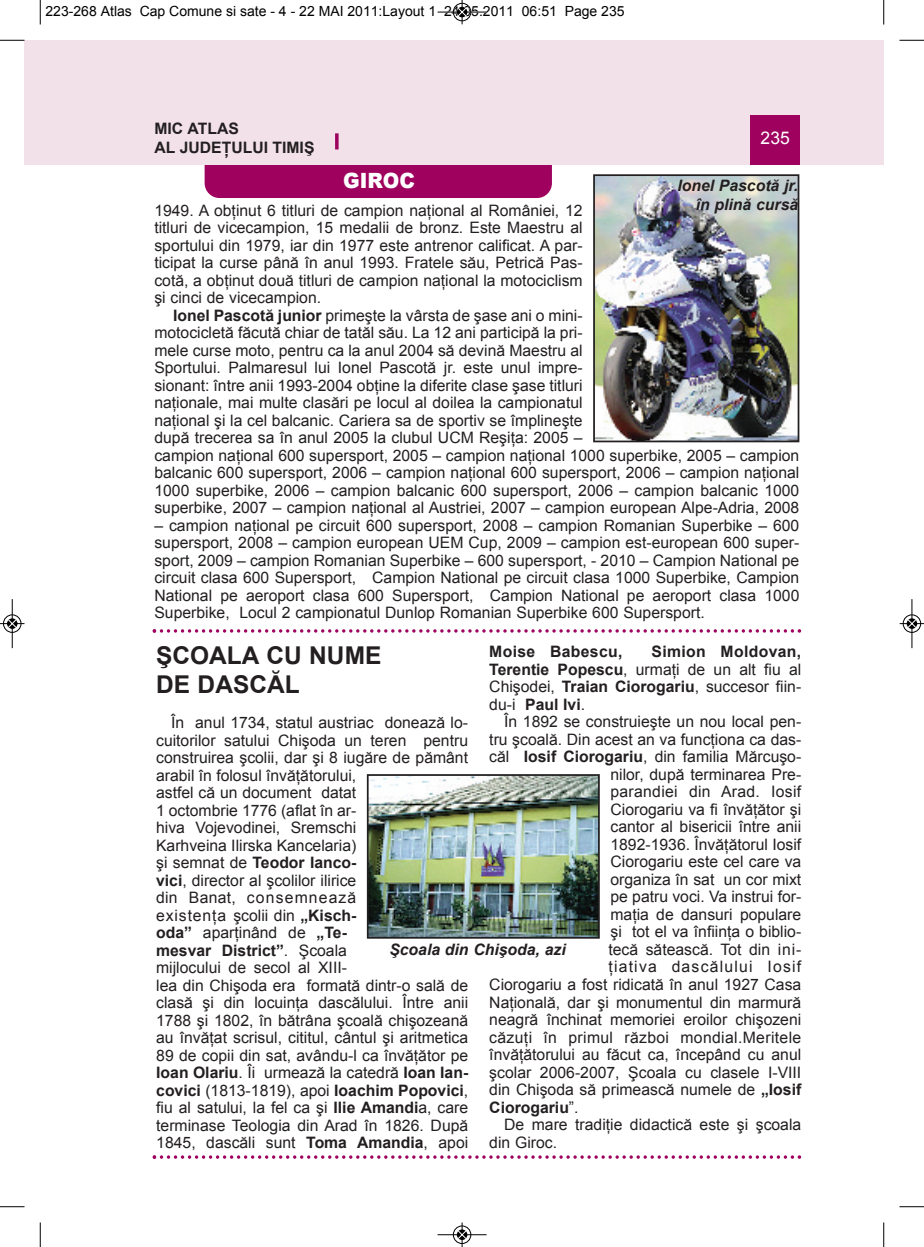
<style>
.page{position:relative;width:924px;height:1247px;background:#fff}
.page>*{position:absolute;margin:0;border:0;box-sizing:border-box;transform-origin:0 0}
.t1{font:700 24.5px/29.4px "Arial";color:#231f20}
.t2{font:900 21px "Arial";color:#fff;scale:.95 1}
.t3{font:17.5px "Arial";color:#fff}
.t4{font:15.75px/17.5px "Arial";color:#231f20;text-align:justify}
.t5{font:700 15.75px/17.5px "Arial";color:#231f20}
.t6{font:15.75px "Arial";letter-spacing:.02em;color:#231f20}
.t7{font:italic 700 15.75px/18.9px "Arial";color:#231f20;text-align:right}
.t8{font:15.75px "Arial";letter-spacing:.08em;color:#231f20}
.t9{font:700 15.75px "Arial";letter-spacing:.02em;color:#231f20}
.t10{font:14px "Arial";color:#000}
.s1{font-weight:700}
.s2{font-weight:400}
</style>
<div class="page">
<div style="left:24px;top:40px;width:16px;height:124px;background:#f3e1e9"></div>
<div style="left:205px;top:135px;width:347px;height:63px;background:#9e015e;border-radius:15px"></div>
<div style="left:40px;top:40px;width:844px;height:124px;background:#f3e1e9"></div>
<div style="left:750px;top:115px;width:50px;height:49px;background:#9e015e"></div>
<svg style="left:335px;top:133px;width:4px;height:16px"></svg>
<img style="left:596px;top:177px;width:200px;height:262px">
<div style="left:593px;top:174px;width:206px;height:268px;border:2px solid #231f20"></div>
<svg style="left:153px;top:629px;width:648px;height:3px"></svg>
<svg style="left:153px;top:1155px;width:648px;height:3px"></svg>
<img style="left:370px;top:777px;width:227px;height:158px">
<div style="left:367px;top:774px;width:233px;height:164px;border:2px solid #231f20"></div>
<svg style="left:40px;top:0;width:1px;height:24px"></svg>
<svg style="left:0;top:40px;width:24px;height:1px"></svg>
<svg style="left:883px;top:0;width:1px;height:24px"></svg>
<svg style="left:899px;top:40px;width:25px;height:1px"></svg>
<svg style="left:40px;top:1222px;width:1px;height:24px"></svg>
<svg style="left:0;top:1206px;width:24px;height:1px"></svg>
<svg style="left:883px;top:1222px;width:1px;height:24px"></svg>
<svg style="left:899px;top:1206px;width:25px;height:1px"></svg>
<hr style="left:438px;top:12px;width:48px;height:1px;background:#000">
<div style="left:453px;top:3px;width:18px;height:18px;border:1px solid #000;border-radius:50%"></div>
<svg style="left:458px;top:0;width:8px;height:24px"></svg>
<hr style="left:438px;top:1234px;width:48px;height:1px;background:#000">
<div style="left:453px;top:1225px;width:18px;height:18px;border:1px solid #000;border-radius:50%"></div>
<svg style="left:458px;top:1222px;width:8px;height:24px"></svg>
<div style="left:3px;top:614px;width:19px;height:19px;border:1px solid #fff;border-radius:50%"></div>
<hr style="left:12px;top:599px;width:1px;height:49px;background:#000">
<div style="left:3px;top:614px;width:18px;height:18px;border:1px solid #000;border-radius:50%"></div>
<svg style="left:0;top:619px;width:24px;height:9px"></svg>
<div style="left:902px;top:614px;width:19px;height:19px;border:1px solid #fff;border-radius:50%"></div>
<hr style="left:911px;top:599px;width:1px;height:49px;background:#000">
<div style="left:903px;top:614px;width:18px;height:18px;border:1px solid #000;border-radius:50%"></div>
<svg style="left:900px;top:619px;width:24px;height:9px"></svg>
<p class="t10" style="left:46px;top:3px;width:581px">223-268 Atlas Cap Comune si sate - 4 - 22 MAI 2011:Layout 1 24.05.2011 06:51 Page 235</p>
<p class="t5" style="left:154px;top:119px;width:162px;line-height:18.9px">MIC ATLAS<br>AL JUDEŢULUI TIMIŞ</p>
<p class="t3" style="left:760px;top:128px;width:31px">235</p>
<h2 class="t2" style="left:343px;top:165px;width:77px">GIROC</h2>
<p class="t7" style="left:677px;top:176px;width:122px">Ionel Pascotă jr. în plină cursă</p>
<p class="t4" style="left:154px;top:201px;width:430px">1949. A obţinut 6 titluri de campion naţional al României, 12 titluri de vicecampion, 15 medalii de bronz. Este Maestru al sportului din 1979, iar din 1977 este antrenor calificat. A par&shy;ticipat la curse până în anul 1993. Fratele său, Petrică Pas&shy;cotă, a obţinut două titluri de campion naţional la motociclism şi cinci de vicecampion.</p>
<p class="t4" style="left:154px;top:306px;width:646px;text-align:left;text-indent:19px"><span class="s1">Ionel Pascotă junior</span> primeşte la vârsta de şase ani o mini-<br>motocicletă făcută chiar de tatăl său. La 12 ani participă la pri-<br>mele curse moto, pentru ca la anul 2004 să devină Maestru al<br>Sportului. Palmaresul lui Ionel Pascotă jr. este unul impre-<br>sionant: între anii 1993-2004 obţine la diferite clase şase titluri<br>naţionale, mai multe clasări pe locul al doilea la campionatul<br>naţional şi la cel balcanic. Cariera sa de sportiv se împlineşte<br>după trecerea sa în anul 2005 la clubul UCM Reşiţa: 2005 –<br>campion naţional 600 supersport, 2005 – campion naţional 1000 superbike, 2005 – campion balcanic 600 supersport, 2006 – campion naţional 600 supersport, 2006 – campion naţional 1000 superbike, 2006 – campion balcanic 600 supersport, 2006 – campion balcanic 1000 superbike, 2007 – campion naţional al Austriei, 2007 – campion european Alpe-Adria, 2008</p>
<p class="t4" style="left:154px;top:516px;width:646px">– campion naţional pe circuit 600 supersport, 2008 – campion Romanian Superbike – 600 supersport, 2008 – campion european UEM Cup, 2009 – campion est-european 600 super&shy;sport, 2009 – campion Romanian Superbike – 600 supersport, - 2010 – Campion National pe circuit clasa 600 Supersport, Campion National pe circuit clasa 1000 Superbike, Campion National pe aeroport clasa 600 Supersport, Campion National pe aeroport clasa 1000<br>Superbike, Locul 2 campionatul Dunlop Romanian Superbike 600 Supersport.</p>
<p class="t5" style="left:489px;top:643px;width:313px;text-align:justify;text-indent:162px">Simion Moldovan, Terentie Popescu<span class="s2">, urmaţi de un alt fiu al Chişodei,</span> Traian Ciorogariu<span class="s2">, succesor fiin&shy;du-i</span> Paul Ivi<span class="s2">.</span></p>
<p class="t4" style="left:504px;top:713px;width:299px">În 1892 se construieşte un nou local pen-</p>
<p class="t4" style="left:489px;top:730px;width:313px">tru şcoală. Din acest an va funcţiona ca das-</p>
<p class="t4" style="left:489px;top:748px;width:313px">căl <span class="s1">Iosif Ciorogariu</span>, din familia Mărcuşo-</p>
<p class="t4" style="left:610px;top:765px;width:192px">nilor, după terminarea Pre-</p>
<p class="t6" style="left:610px;top:783px;width:192px">parandiei din Arad. Iosif</p>
<p class="t4" style="left:610px;top:800px;width:192px">Ciorogariu va fi învăţător şi</p>
<p class="t4" style="left:610px;top:818px;width:192px">cantor al bisericii între anii</p>
<p class="t4" style="left:610px;top:835px;width:192px">1892-1936. Învăţătorul Iosif</p>
<p class="t4" style="left:610px;top:853px;width:192px">Ciorogariu este cel care va</p>
<p class="t4" style="left:610px;top:870px;width:192px">organiza în sat un cor mixt</p>
<p class="t4" style="left:610px;top:888px;width:192px">pe patru voci. Va instrui for-</p>
<p class="t4" style="left:610px;top:905px;width:192px">maţia de dansuri populare</p>
<p class="t4" style="left:610px;top:923px;width:192px">şi tot el va înfiinţa o biblio-</p>
<p class="t4" style="left:608px;top:940px;width:194px">tecă sătească. Tot din ini-</p>
<p class="t8" style="left:608px;top:958px;width:194px">ţiativa dascălului Iosif</p>
<p class="t4" style="left:489px;top:975px;width:313px">Ciorogariu a fost ridicată în anul 1927 Casa</p>
<p class="t4" style="left:489px;top:993px;width:313px">Naţională, dar şi monumentul din marmură</p>
<p class="t4" style="left:489px;top:1010px;width:313px">neagră închinat memoriei eroilor chişozeni</p>
<p class="t6" style="left:489px;top:1028px;width:313px">căzuţi în primul război mondial.Meritele</p>
<p class="t4" style="left:489px;top:1045px;width:313px">învăţătorului au făcut ca, începând cu anul</p>
<p class="t4" style="left:489px;top:1063px;width:313px">şcolar 2006-2007, Şcoala cu clasele I-VIII</p>
<p class="t4" style="left:489px;top:1080px;width:313px">din Chişoda să primească numele de <span class="s1">„Iosif</span></p>
<p class="t5" style="left:489px;top:1098px;width:91px">Ciorogariu<span class="s2">”.</span></p>
<p class="t4" style="left:504px;top:1115px;width:299px">De mare tradiţie didactică este şi şcoala</p>
<p class="t4" style="left:489px;top:1133px;width:69px">din Giroc.</p>
<h1 class="t1" style="left:156px;top:640px;width:227px">ŞCOALA CU NUME<br>DE DASCĂL</h1>
<p class="t4" style="left:156px;top:713px;width:314px;text-align:left;text-indent:15px">În anul 1734, statul austriac donează lo&shy;cuitorilor satului Chişoda un teren pentru construirea şcolii, dar şi 8 iugăre de pământ arabil în folosul învăţătorului,<br>astfel că un document datat<br>1 octombrie 1776 (aflat în ar-<br>hiva Vojevodinei, Sremschi<br>Karhveina Ilirska Kancelaria)<br>şi semnat de <span class="s1">Teodor Ianco-<br>vici</span>, director al şcolilor ilirice<br>din Banat, consemnează<br>existenţa şcolii din <span class="s1">„Kisch-<br>oda”</span> aparţinând de <span class="s1">„Te-<br>mesvar District”</span>. Şcoala<br>mijlocului de secol al XIII-<br>lea din Chişoda era formată dintr-o sală de clasă şi din locuinţa dascălului. Între anii 1788 şi 1802, în bătrâna şcoală chişozeană au învăţat scrisul, cititul, cântul şi aritmetica 89 de copii din sat, avându-l ca învăţător pe <span class="s1">Ioan Olariu</span>. Îi urmează la catedră <span class="s1">Ioan Ian&shy;covici</span> (1813-1819), apoi <span class="s1">Ioachim Popovici</span>, fiu al satului, la fel ca şi <span class="s1">Ilie Amandi</span>a, care terminase Teologia din Arad în 1826. După 1845, dascăli sunt <span class="s1">Toma Amandia</span>, apoi</p>
<p class="t9" style="left:489px;top:643px;width:135px">Moise Babescu,</p>
<p class="t7" style="left:389px;top:940px;width:178px">Şcoala din Chişoda, azi</p>
</div>
